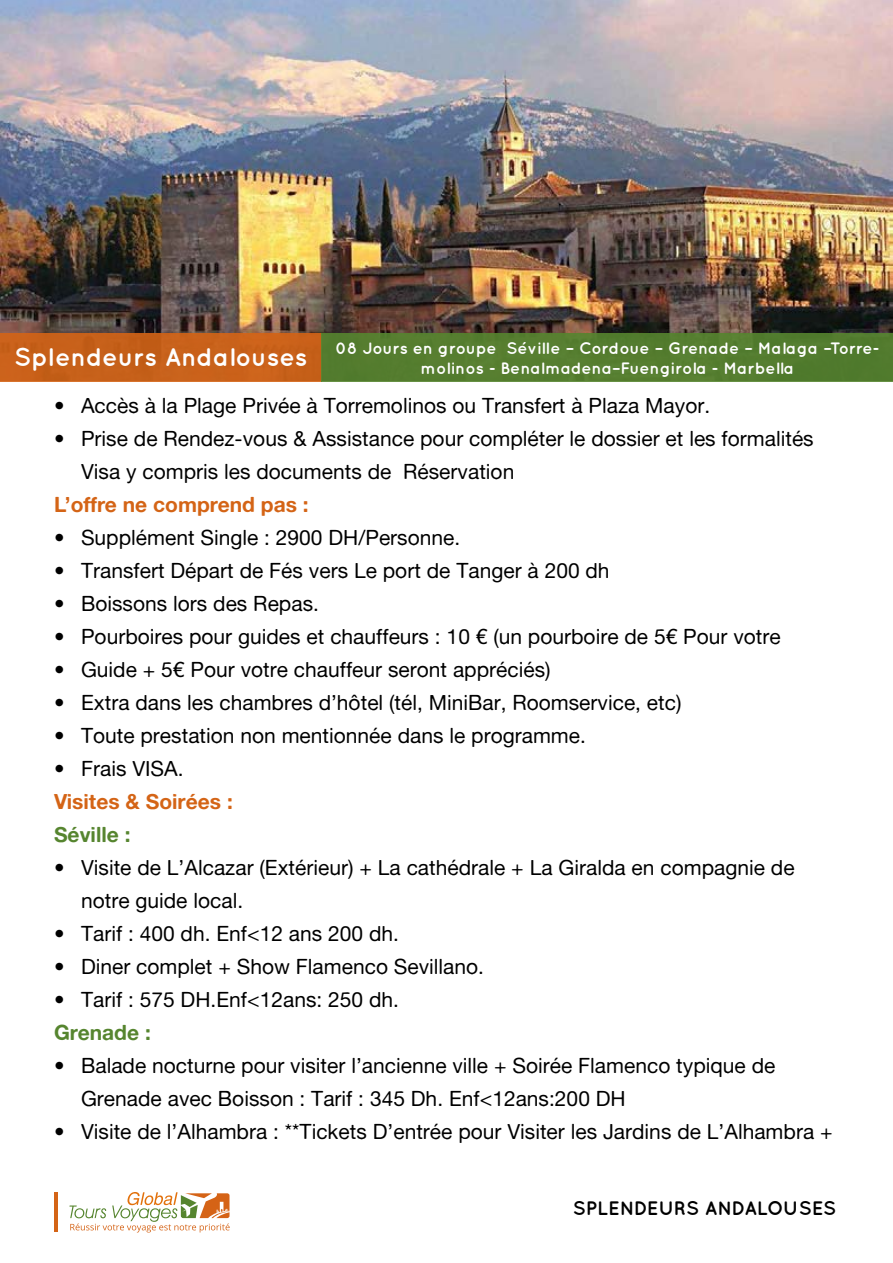
<style>
.page{position:relative;width:893px;height:1263px;background:#fff}
.page>*{position:absolute;margin:0;border:0;box-sizing:border-box;transform-origin:0 0}
.t1{font:700 25.5px "Quicksand";color:#fff}
.t2{font:21px/33px "Alte Haas Grotesk";color:#000}
.t3{font:21px "Alte Haas Grotesk Bold";color:#d46416}
.t4{font:21px "Alte Haas Grotesk Bold";color:#56852f}
.t5{font:700 19.5px "Quicksand";color:#000}
.t6{font:700 16.5px/19.8px "Quicksand";color:#fff;text-align:center}
</style>
<div class="page">
<svg style="left:69px;top:1192px;width:161px;height:40px"></svg>
<hr style="left:54px;top:1193px;width:4px;height:39px;background:#d46416">
<img style="left:0;top:0;width:893px;height:333px">
<div style="left:0;top:333px;width:322px;height:49px;background:#c8611a"></div>
<div style="left:322px;top:333px;width:571px;height:49px;background:#557d2f"></div>
<p class="t1" style="left:14px;top:342px;width:295px">Splendeurs Andalouses</p>
<p class="t6" style="left:335px;top:338px;width:545px">08 Jours en groupe Séville – Cordoue – Grenade – Malaga –Torre&shy;molinos - Benalmadena–Fuengirola - Marbella</p>
<p class="t2" style="left:54px;top:389px;width:658px">• Accès à la Plage Privée à Torremolinos ou Transfert à Plaza Mayor.</p>
<p class="t2" style="left:81px;top:422px;width:734px;text-indent:-27px">• Prise de Rendez-vous &amp; Assistance pour compléter le dossier et les formalités<br>Visa y compris les documents de Réservation</p>
<p class="t3" style="left:54px;top:492px;width:256px">L’offre ne comprend pas :</p>
<p class="t2" style="left:54px;top:521px;width:408px">• Supplément Single : 2900 DH/Personne.</p>
<p class="t2" style="left:54px;top:554px;width:557px">• Transfert Départ de Fés vers Le port de Tanger à 200 dh</p>
<p class="t2" style="left:54px;top:587px;width:267px">• Boissons lors des Repas.</p>
<p class="t2" style="left:54px;top:620px;width:728px">• Pourboires pour guides et chauffeurs : 10 € (un pourboire de 5€ Pour votre</p>
<p class="t2" style="left:54px;top:653px;width:498px">• Guide + 5€ Pour votre chauffeur seront appréciés)</p>
<p class="t2" style="left:54px;top:686px;width:629px">• Extra dans les chambres d’hôtel (tél, MiniBar, Roomservice, etc)</p>
<p class="t2" style="left:54px;top:719px;width:533px">• Toute prestation non mentionnée dans le programme.</p>
<p class="t2" style="left:54px;top:752px;width:131px">• Frais VISA.</p>
<p class="t3" style="left:54px;top:789px;width:180px">Visites &amp; Soirées :</p>
<p class="t4" style="left:54px;top:822px;width:78px">Séville :</p>
<p class="t2" style="left:81px;top:851px;width:715px;text-indent:-27px">• Visite de L’Alcazar (Extérieur) + La cathédrale + La Giralda en compagnie de notre guide local.</p>
<p class="t2" style="left:54px;top:917px;width:347px">• Tarif : 400 dh. Enf&lt;12 ans 200 dh.</p>
<p class="t2" style="left:54px;top:950px;width:432px">• Diner complet + Show Flamenco Sevillano.</p>
<p class="t2" style="left:54px;top:983px;width:347px">• Tarif : 575 DH.Enf&lt;12ans: 250 dh.</p>
<p class="t4" style="left:54px;top:1020px;width:98px">Grenade :</p>
<p class="t2" style="left:81px;top:1049px;width:696px;text-indent:-27px">• Balade nocturne pour visiter l’ancienne ville + Soirée Flamenco typique de<br>Grenade avec Boisson : Tarif : 345 Dh. Enf&lt;12ans:200 DH</p>
<p class="t2" style="left:54px;top:1115px;width:780px">• Visite de l’Alhambra : **Tickets D’entrée pour Visiter les Jardins de L’Alhambra +</p>
<p class="t5" style="left:573px;top:1197px;width:265px">SPLENDEURS ANDALOUSES</p>
</div>
